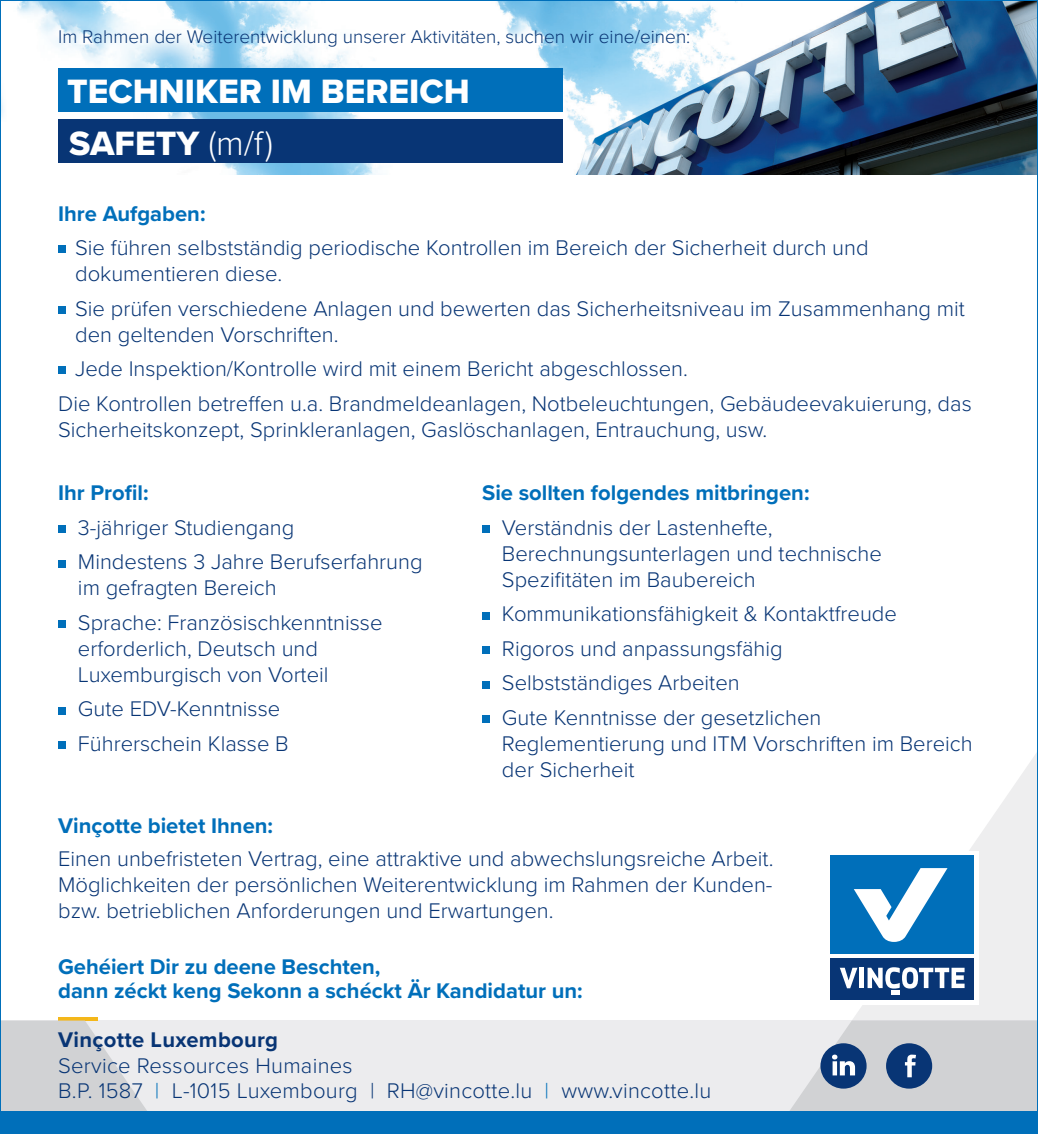
<style>
.page{position:relative;width:1038px;height:1134px;background:#fff}
.page>*{position:absolute;margin:0;border:0;box-sizing:border-box;transform-origin:0 0}
.t1{font:35px/52px "Proxima Nova Extrabld";color:#fff}
.t2{font:300 22px/26px "Proxima Nova";color:#083575}
.t3{font:700 22px/24px "Proxima Nova";color:#006fba}
.t4{font:700 22px "Proxima Nova";letter-spacing:.01em;color:#083575}
.t5{font:300 19px "Proxima Nova";color:#083575}
.s1{font-family:"Proxima Nova";font-weight:300}
.s2{color:#006fba}
</style>
<div class="page">
<div style="left:0;top:1020px;width:1037px;height:91px;background:#ececee"></div>
<hr style="left:58px;top:1017px;width:40px;height:3px;background:#f4b71a">
<svg style="left:853px;top:756px;width:182px;height:264px"></svg>
<svg style="left:2px;top:1020px;width:145px;height:91px"></svg>
<div style="left:0;top:1111px;width:1037px;height:23px;background:#006fba"></div>
<img style="left:2px;top:2px;width:1033px;height:172px">
<div style="left:58px;top:68px;width:504px;height:44px;background:#006fba"></div>
<div style="left:58px;top:119px;width:505px;height:44px;background:#083575"></div>
<div style="left:58px;top:246px;width:7px;height:7px;background:#006fba"></div>
<div style="left:58px;top:306px;width:7px;height:7px;background:#006fba"></div>
<div style="left:58px;top:367px;width:7px;height:7px;background:#006fba"></div>
<svg style="left:790px;top:1020px;width:245px;height:91px;background:#bbc2cc"></svg>
<div style="left:58px;top:526px;width:7px;height:7px;background:#006fba"></div>
<div style="left:58px;top:560px;width:7px;height:7px;background:#006fba"></div>
<div style="left:58px;top:621px;width:7px;height:7px;background:#006fba"></div>
<div style="left:58px;top:707px;width:7px;height:7px;background:#006fba"></div>
<div style="left:58px;top:742px;width:7px;height:7px;background:#006fba"></div>
<div style="left:482px;top:526px;width:7px;height:7px;background:#006fba"></div>
<div style="left:482px;top:612px;width:7px;height:7px;background:#006fba"></div>
<div style="left:482px;top:647px;width:7px;height:7px;background:#006fba"></div>
<div style="left:482px;top:681px;width:7px;height:7px;background:#006fba"></div>
<div style="left:482px;top:716px;width:7px;height:7px;background:#006fba"></div>
<div style="left:826px;top:851px;width:152px;height:154px;background:#fff"></div>
<div style="left:830px;top:855px;width:144px;height:99px;background:#006fba"></div>
<svg style="left:853px;top:868px;width:94px;height:74px"></svg>
<div style="left:830px;top:958px;width:144px;height:42px;background:#083575"></div>
<svg style="left:840px;top:968px;width:17px;height:20px"></svg>
<div style="left:859px;top:968px;width:5px;height:20px;background:#fff"></div>
<svg style="left:867px;top:967px;width:97px;height:28px"></svg>
<p class="t5" style="left:58px;top:22px;width:633px">Im Rahmen der Weiterentwicklung unserer Aktivitäten, suchen wir eine/einen:</p>
<p class="t1" style="left:67px;top:65px;width:404px">TECHNIKER IM BEREICH<br>SAFETY <span class="s1">(m/f)</span></p>
<p class="t3" style="left:58px;top:201px;width:149px">Ihre Aufgaben:</p>
<p class="t2" style="left:75px;top:233px;width:795px">Sie führen selbstständig periodische Kontrollen im Bereich der Sicherheit durch und dokumentieren diese.</p>
<p class="t2" style="left:75px;top:294px;width:891px">Sie prüfen verschiedene Anlagen und bewerten das Sicherheitsniveau im Zusammenhang mit den geltenden Vorschriften.</p>
<p class="t2" style="left:75px;top:354px;width:614px">Jede Inspektion/Kontrolle wird mit einem Bericht abgeschlossen.</p>
<p class="t2" style="left:58px;top:389px;width:915px">Die Kontrollen betreffen u.a. Brandmeldeanlagen, Notbeleuchtungen, Gebäudeevakuierung, das<br>Sicherheitskonzept, Sprinkleranlagen, Gaslöschanlagen, Entrauchung, usw.</p>
<p class="t3" style="left:58px;top:480px;width:92px">Ihr Profil:</p>
<p class="t2" style="left:78px;top:513px;width:218px">3-jähriger Studiengang</p>
<p class="t2" style="left:78px;top:548px;width:346px">Mindestens 3 Jahre Berufserfahrung im gefragten Bereich</p>
<p class="t2" style="left:78px;top:608px;width:306px">Sprache: Französischkenntnisse erforderlich, Deutsch und<br>Luxemburgisch von Vorteil</p>
<p class="t2" style="left:78px;top:695px;width:204px">Gute EDV-Kenntnisse</p>
<p class="t2" style="left:78px;top:729px;width:212px">Führerschein Klasse B</p>
<p class="t3" style="left:482px;top:480px;width:329px">Sie sollten folgendes mitbringen:</p>
<p class="t2" style="left:502px;top:513px;width:381px">Verständnis der Lastenhefte,<br>Berechnungsunterlagen und technische<br>Spezifitäten im Baubereich</p>
<p class="t2" style="left:502px;top:600px;width:396px">Kommunikationsfähigkeit &amp; Kontaktfreude</p>
<p class="t2" style="left:502px;top:634px;width:282px">Rigoros und anpassungsfähig</p>
<p class="t2" style="left:502px;top:669px;width:239px">Selbstständiges Arbeiten</p>
<p class="t2" style="left:502px;top:703px;width:472px">Gute Kenntnisse der gesetzlichen<br>Reglementierung und ITM Vorschriften im Bereich der Sicherheit</p>
<p class="t3" style="left:58px;top:813px;width:216px">Vinçotte bietet Ihnen:</p>
<p class="t2" style="left:58px;top:844px;width:717px;text-align:justify">Einen unbefristeten Vertrag, eine attraktive und abwechslungsreiche Arbeit.<br>Möglichkeiten der persönlichen Weiterentwicklung im Rahmen der Kunden&shy;bzw. betrieblichen Anforderungen und Erwartungen.</p>
<p class="t3" style="left:58px;top:954px;width:526px">Gehéiert Dir zu deene Beschten,<br>dann zéckt keng Sekonn a schéckt Är Kandidatur un:</p>
<p class="t4" style="left:58px;top:1023px;width:221px">Vinçotte Luxembourg</p>
<p class="t2" style="left:58px;top:1051px;width:296px">Service Ressources Humaines</p>
<p class="t2" style="left:58px;top:1077px;width:654px">B.P. 1587 <span class="s2">|</span> L-1015 Luxembourg | RH@vincotte.lu <span class="s2">|</span> www.vincotte.lu</p>
</div>
